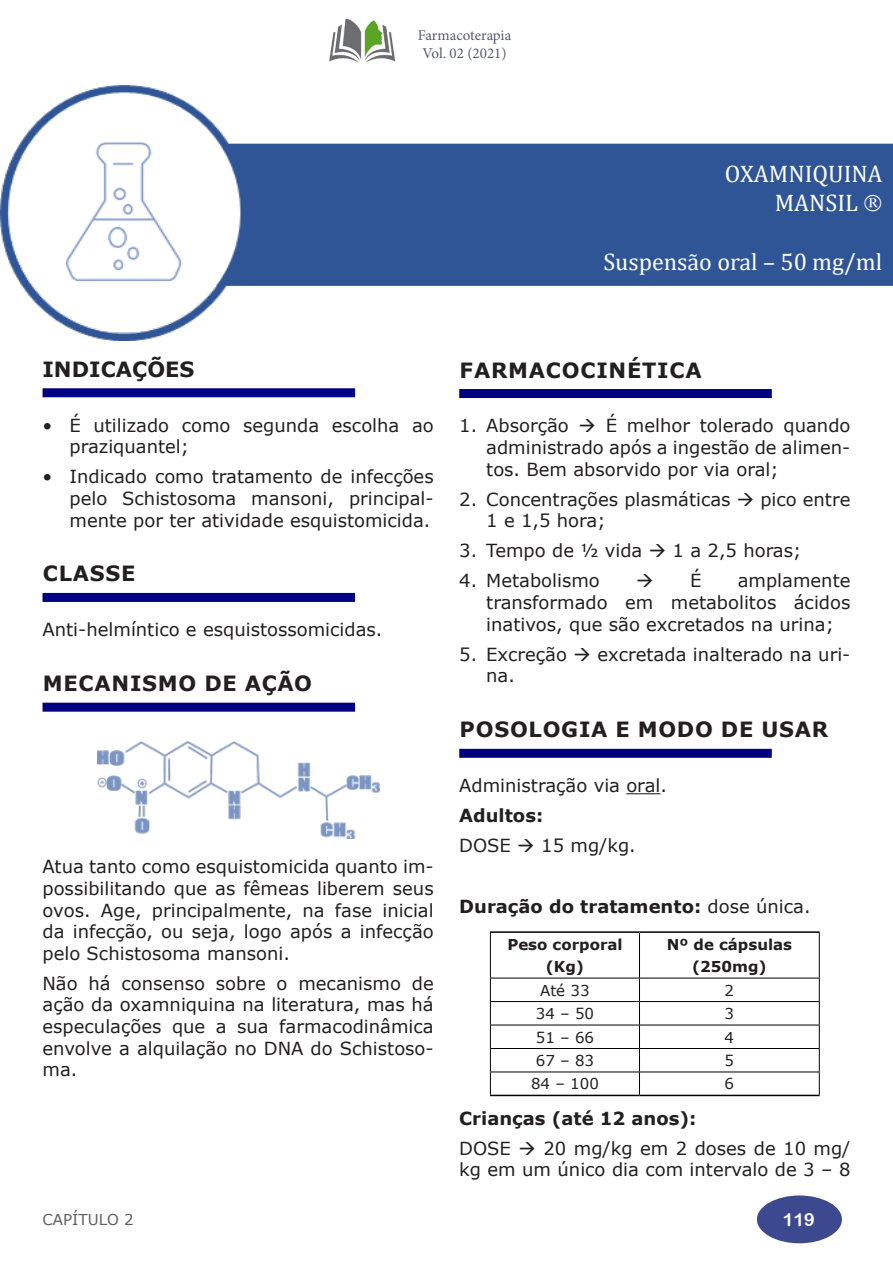
<style>
.page{position:relative;width:893px;height:1263px;background:#fff}
.page>*{position:absolute;margin:0;border:0;box-sizing:border-box;transform-origin:0 0}
.t1{font:24px/29.5px "Cambria Math";color:#fff}
.t2{font:700 21px "Verdana";letter-spacing:.035em;color:#231f20}
.t3{font:700 21px "Verdana";color:#231f20}
.t4{font:18px/21.6px "Verdana";color:#231f20}
.t5{font:700 18px "Verdana";color:#231f20}
.t6{font:18px "Arial Rounded MT Bold";color:#fff}
.t7{font:700 15px/22.5px "Verdana";color:#231f20;text-align:center}
.t8{font:15px "Verdana";color:#231f20}
.t9{font:15px/18px "Minion Pro";color:#555c69;text-align:center}
.t10{font:15px "Verdana";color:#5f5f62}
.s1{font-weight:700}
.s2{font-weight:400}
</style>
<div class="page">
<img style="left:1px;top:86px;width:892px;height:254px">
<img style="left:329px;top:19px;width:67px;height:43px">
<div style="left:757px;top:1195px;width:85px;height:48px;background:#3d498f;border-radius:50%"></div>
<div style="left:43px;top:388px;width:312px;height:9px;background:#000080"></div>
<div style="left:43px;top:593px;width:312px;height:9px;background:#000080"></div>
<div style="left:43px;top:703px;width:312px;height:9px;background:#000080"></div>
<img style="left:97px;top:742px;width:282px;height:97px">
<hr style="left:626px;top:793px;width:34px;height:1px;background:#231f20">
<div style="left:459px;top:389px;width:313px;height:9px;background:#000080"></div>
<div style="left:459px;top:749px;width:313px;height:9px;background:#000080"></div>
<hr style="left:490px;top:931px;width:149px;height:2px;background:#000">
<hr style="left:639px;top:931px;width:181px;height:2px;background:#000">
<hr style="left:490px;top:1095px;width:149px;height:1px;background:#000">
<hr style="left:639px;top:1095px;width:181px;height:1px;background:#000">
<hr style="left:490px;top:933px;width:1px;height:45px;background:#000">
<hr style="left:639px;top:933px;width:1px;height:45px;background:#000">
<hr style="left:819px;top:933px;width:1px;height:45px;background:#000">
<hr style="left:490px;top:978px;width:149px;height:1px;background:#000">
<hr style="left:639px;top:978px;width:181px;height:1px;background:#000">
<hr style="left:490px;top:1001px;width:149px;height:1px;background:#000">
<hr style="left:639px;top:1001px;width:181px;height:1px;background:#000">
<hr style="left:490px;top:1025px;width:149px;height:1px;background:#000">
<hr style="left:639px;top:1025px;width:181px;height:1px;background:#000">
<hr style="left:490px;top:1048px;width:149px;height:1px;background:#000">
<hr style="left:639px;top:1048px;width:181px;height:1px;background:#000">
<hr style="left:490px;top:1071px;width:149px;height:1px;background:#000">
<svg style="left:490px;top:978px;width:1px;height:117px"></svg>
<hr style="left:639px;top:1071px;width:181px;height:1px;background:#000">
<svg style="left:639px;top:978px;width:1px;height:117px"></svg>
<svg style="left:819px;top:978px;width:1px;height:117px"></svg>
<svg style="left:864px;top:195px;width:17px;height:17px"></svg>
<p class="t9" style="left:418px;top:26px;width:95px">Farmacoterapia<br>Vol. 02 (2021)</p>
<h1 class="t1" style="left:775px;top:159px;width:109px;text-indent:-50px">OXAMNIQUINA<br>MANSIL</h1>
<h1 class="t1" style="left:603px;top:247px;width:280px">Suspensão oral – 50 mg/ml</h1>
<p class="t3" style="left:43px;top:354px;width:153px">INDICAÇÕES</p>
<p class="t4" style="left:70px;top:414px;width:366px;text-indent:-27px">• É utilizado como segunda escolha ao praziquantel;</p>
<p class="t4" style="left:70px;top:466px;width:366px;text-align:justify;text-indent:-27px">• Indicado como tratamento de infecções pelo Schistosoma mansoni, principal&shy;mente por ter atividade esquistomicida.</p>
<p class="t2" style="left:43px;top:559px;width:94px">CLASSE</p>
<p class="t4" style="left:43px;top:619px;width:341px">Anti-helmíntico e esquistossomicidas.</p>
<p class="t2" style="left:43px;top:669px;width:271px">MECANISMO DE AÇÃO</p>
<p class="t4" style="left:43px;top:856px;width:393px;text-align:justify">Atua tanto como esquistomicida quanto im&shy;possibilitando que as fêmeas liberem seus ovos. Age, principalmente, na fase inicial da infecção, ou seja, logo após a infecção pelo Schistosoma mansoni.</p>
<p class="t4" style="left:43px;top:972px;width:393px;text-align:justify">Não há consenso sobre o mecanismo de ação da oxamniquina na literatura, mas há especulações que a sua farmacodinâmica envolve a alquilação no DNA do Schistoso&shy;ma.</p>
<p class="t10" style="left:43px;top:1209px;width:93px">CAPÍTULO 2</p>
<p class="t2" style="left:460px;top:355px;width:244px">FARMACOCINÉTICA</p>
<p class="t4" style="left:486px;top:415px;width:366px;text-align:justify;text-indent:-27px">1. Absorção → É melhor tolerado quando administrado após a ingestão de alimen&shy;tos. Bem absorvido por via oral;</p>
<p class="t4" style="left:486px;top:488px;width:366px;text-indent:-27px">2. Concentrações plasmáticas → pico entre<br>1 e 1,5 hora;</p>
<p class="t4" style="left:459px;top:540px;width:344px">3. Tempo de ½ vida → 1 a 2,5 horas;</p>
<p class="t4" style="left:459px;top:570px;width:142px">4. Metabolismo</p>
<p class="t4" style="left:636px;top:570px;width:67px">→ É</p>
<p class="t4" style="left:486px;top:570px;width:366px;text-align:justify;text-indent:251px">amplamente transformado em metabolitos ácidos inativos, que são excretados na urina;</p>
<p class="t4" style="left:486px;top:643px;width:366px;text-indent:-27px">5. Excreção → excretada inalterado na uri&shy;na.</p>
<p class="t2" style="left:460px;top:715px;width:370px">POSOLOGIA E MODO DE USAR</p>
<p class="t4" style="left:459px;top:775px;width:209px">Administração via oral.</p>
<p class="t4" style="left:459px;top:800px;width:178px;line-height:30.2px"><span class="s1">Adultos:<br></span>DOSE → 15 mg/kg.</p>
<p class="t5" style="left:459px;top:893px;width:353px">Duração do tratamento: <span class="s2">dose única.</span></p>
<p class="t7" style="left:507px;top:932px;width:117px">Peso corporal (Kg)</p>
<p class="t7" style="left:667px;top:932px;width:127px">Nº de cápsulas (250mg)</p>
<p class="t8" style="left:540px;top:980px;width:51px">Até 33</p>
<p class="t8" style="left:725px;top:980px;width:11px">2</p>
<p class="t8" style="left:536px;top:1003px;width:60px">34 – 50</p>
<p class="t8" style="left:725px;top:1003px;width:11px">3</p>
<p class="t8" style="left:536px;top:1027px;width:60px">51 – 66</p>
<p class="t8" style="left:725px;top:1027px;width:11px">4</p>
<p class="t8" style="left:536px;top:1050px;width:60px">67 – 83</p>
<p class="t8" style="left:725px;top:1050px;width:11px">5</p>
<p class="t8" style="left:531px;top:1074px;width:69px">84 – 100</p>
<p class="t8" style="left:725px;top:1074px;width:11px">6</p>
<p class="t4" style="left:459px;top:1103px;width:393px;line-height:30.2px"><span class="s1">Crianças (até 12 anos):<br></span>DOSE → 20 mg/kg em 2 doses de 10 mg/</p>
<p class="t4" style="left:459px;top:1159px;width:393px">kg em um único dia com intervalo de 3 – 8</p>
<p class="t6" style="left:783px;top:1209px;width:34px">119</p>
</div>
